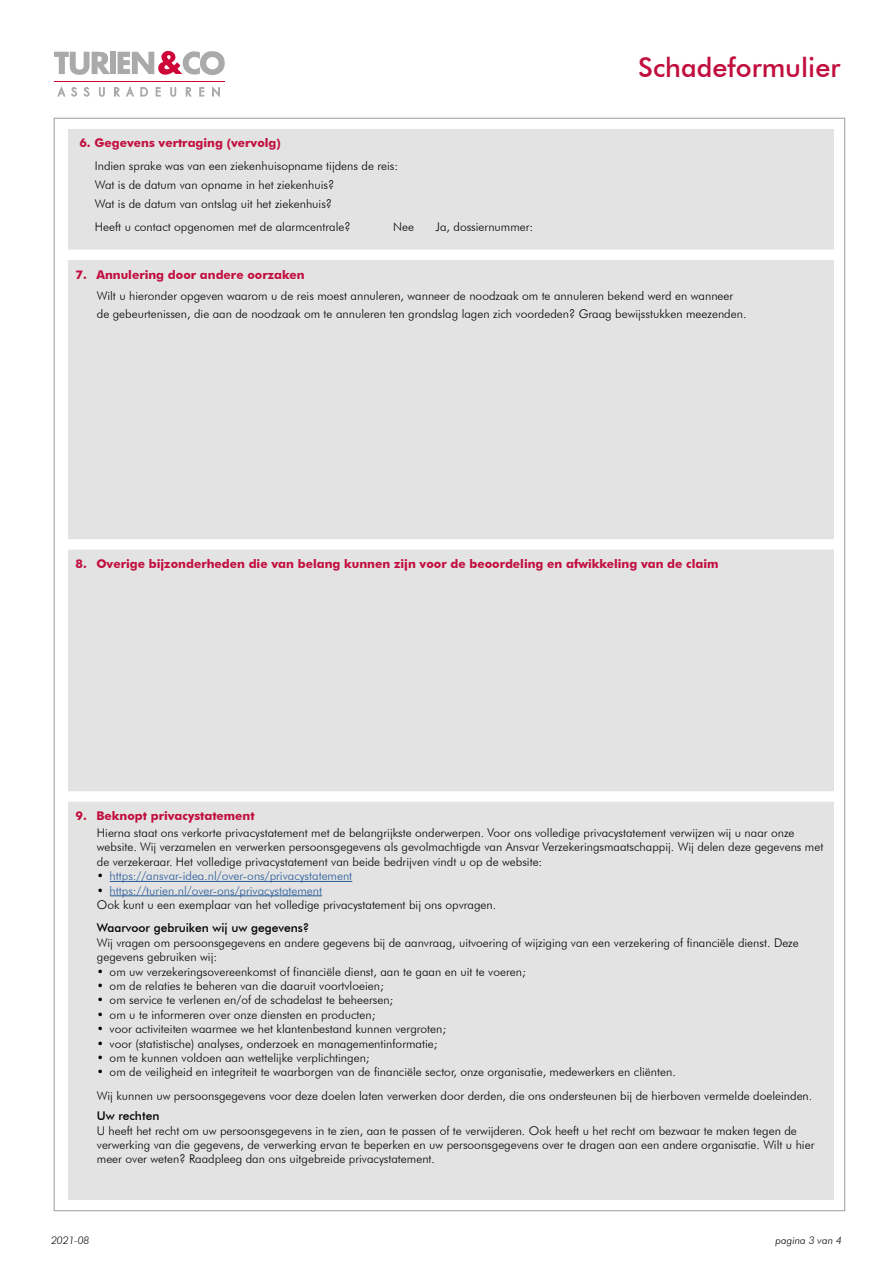
<style>
.page{position:relative;width:893px;height:1263px;background:#fff}
.page>*{position:absolute;margin:0;border:0;box-sizing:border-box;transform-origin:0 0}
.t1{font:500 27px "Futura BT";color:#c10e3e}
.t2{font:300 12px/14.4px "Futura BT";color:#000}
.t3{font:700 12px "Futura BT";color:#c10e3e}
.t4{font:300 12px "Futura BT";color:#275b9b}
.t5{font:500 12px "Futura BT";color:#000}
.t6{font:italic 300 10.5px "Futura BT";color:#000}
.s1{color:#000}
.s2{color:#275b9b}
</style>
<div class="page">
<div style="left:68px;top:130px;width:765px;height:1070px;background:#e3e3e3"></div>
<div style="left:110px;top:52px;width:5px;height:22px;background:#aaa"></div>
<svg style="left:118px;top:51px;width:107px;height:24px"></svg>
<svg style="left:54px;top:51px;width:56px;height:24px"></svg>
<svg style="left:58px;top:87px;width:7px;height:9px"></svg>
<svg style="left:71px;top:87px;width:6px;height:9px"></svg>
<svg style="left:84px;top:87px;width:5px;height:9px"></svg>
<svg style="left:99px;top:87px;width:6px;height:10px"></svg>
<svg style="left:114px;top:87px;width:6px;height:9px"></svg>
<svg style="left:126px;top:87px;width:8px;height:9px"></svg>
<svg style="left:141px;top:87px;width:7px;height:9px"></svg>
<svg style="left:156px;top:87px;width:4px;height:9px"></svg>
<svg style="left:170px;top:87px;width:6px;height:10px"></svg>
<svg style="left:186px;top:87px;width:5px;height:9px"></svg>
<svg style="left:199px;top:87px;width:5px;height:9px"></svg>
<svg style="left:212px;top:87px;width:8px;height:10px"></svg>
<hr style="left:54px;top:81px;width:171px;height:1px;background:#ce0538">
<div style="left:63px;top:250px;width:778px;height:10px;background:#fff"></div>
<div style="left:63px;top:539px;width:778px;height:11px;background:#fff"></div>
<div style="left:63px;top:791px;width:778px;height:11px;background:#fff"></div>
<hr style="left:110px;top:881px;width:242px;height:1px;background:#275b9b">
<hr style="left:110px;top:895px;width:212px;height:1px;background:#275b9b">
<h1 class="t1" style="left:638px;top:51px;width:204px">Schadeformulier</h1>
<p class="t3" style="left:79px;top:136px;width:203px">6. Gegevens vertraging (vervolg)</p>
<p class="t2" style="left:95px;top:157px;width:305px;line-height:18.8px">Indien sprake was van een ziekenhuisopname tijdens de reis:<br>Wat is de datum van opname in het ziekenhuis?<br>Wat is de datum van ontslag uit het ziekenhuis?</p>
<p class="t2" style="left:95px;top:219px;width:257px">Heeft u contact opgenomen met de alarmcentrale?</p>
<p class="t2" style="left:393px;top:219px;width:22px">Nee</p>
<p class="t2" style="left:436px;top:219px;width:99px">Ja, dossiernummer:</p>
<p class="t3" style="left:76px;top:267px;width:230px">7. Annulering door andere oorzaken</p>
<p class="t2" style="left:97px;top:286px;width:651px;line-height:18.8px">Wilt u hieronder opgeven waarom u de reis moest annuleren, wanneer de noodzaak om te annuleren bekend werd en wanneer de gebeurtenissen, die aan de noodzaak om te annuleren ten grondslag lagen zich voordeden? Graag bewijsstukken meezenden.</p>
<p class="t3" style="left:76px;top:557px;width:644px">8. Overige bijzonderheden die van belang kunnen zijn voor de beoordeling en afwikkeling van de claim</p>
<p class="t3" style="left:76px;top:809px;width:181px">9. Beknopt privacystatement</p>
<p class="t2" style="left:97px;top:825px;width:728px">Hierna staat ons verkorte privacystatement met de belangrijkste onderwerpen. Voor ons volledige privacystatement verwijzen wij u naar onze website. Wij verzamelen en verwerken persoonsgegevens als gevolmachtigde van Ansvar Verzekeringsmaatschappij. Wij delen deze gegevens met de verzekeraar. Het volledige privacystatement van beide bedrijven vindt u op de website:</p>
<p class="t4" style="left:97px;top:868px;width:257px"><span class="s1">•</span> https://ansvar-idea.nl/over-ons/privacystatement</p>
<p class="t2" style="left:97px;top:883px;width:401px">• <span class="s2">https://turien.nl/over-ons/privacystatement<br></span>Ook kunt u een exemplaar van het volledige privacystatement bij ons opvragen.</p>
<p class="t5" style="left:97px;top:921px;width:214px">Waarvoor gebruiken wij uw gegevens?</p>
<p class="t2" style="left:97px;top:935px;width:703px">Wij vragen om persoonsgegevens en andere gegevens bij de aanvraag, uitvoering of wijziging van een verzekering of financiële dienst. Deze gegevens gebruiken wij:</p>
<p class="t2" style="left:97px;top:964px;width:430px">• om uw verzekeringsovereenkomst of financiële dienst, aan te gaan en uit te voeren;</p>
<p class="t2" style="left:97px;top:978px;width:288px">• om de relaties te beheren van die daaruit voortvloeien;</p>
<p class="t2" style="left:97px;top:993px;width:298px">• om service te verlenen en/of de schadelast te beheersen;</p>
<p class="t2" style="left:97px;top:1007px;width:280px">• om u te informeren over onze diensten en producten;</p>
<p class="t2" style="left:97px;top:1021px;width:351px">• voor activiteiten waarmee we het klantenbestand kunnen vergroten;</p>
<p class="t2" style="left:97px;top:1036px;width:342px">• voor (statistische) analyses, onderzoek en managementinformatie;</p>
<p class="t2" style="left:97px;top:1050px;width:274px">• om te kunnen voldoen aan wettelijke verplichtingen;</p>
<p class="t2" style="left:97px;top:1060px;width:717px;line-height:23.4px">• om de veiligheid en integriteit te waarborgen van de financiële sector, onze organisatie, medewerkers en cliënten.<br>Wij kunnen uw persoonsgegevens voor deze doelen laten verwerken door derden, die ons ondersteunen bij de hierboven vermelde doeleinden.</p>
<p class="t5" style="left:97px;top:1108px;width:64px">Uw rechten</p>
<p class="t2" style="left:97px;top:1123px;width:719px">U heeft het recht om uw persoonsgegevens in te zien, aan te passen of te verwijderen. Ook heeft u het recht om bezwaar te maken tegen de verwerking van die gegevens, de verwerking ervan te beperken en uw persoonsgegevens over te dragen aan een andere organisatie. Wilt u hier meer over weten? Raadpleeg dan ons uitgebreide privacystatement.</p>
<p class="t6" style="left:51px;top:1234px;width:40px">2021-08</p>
<p class="t6" style="left:775px;top:1234px;width:68px">pagina 3 van 4</p>
</div>
